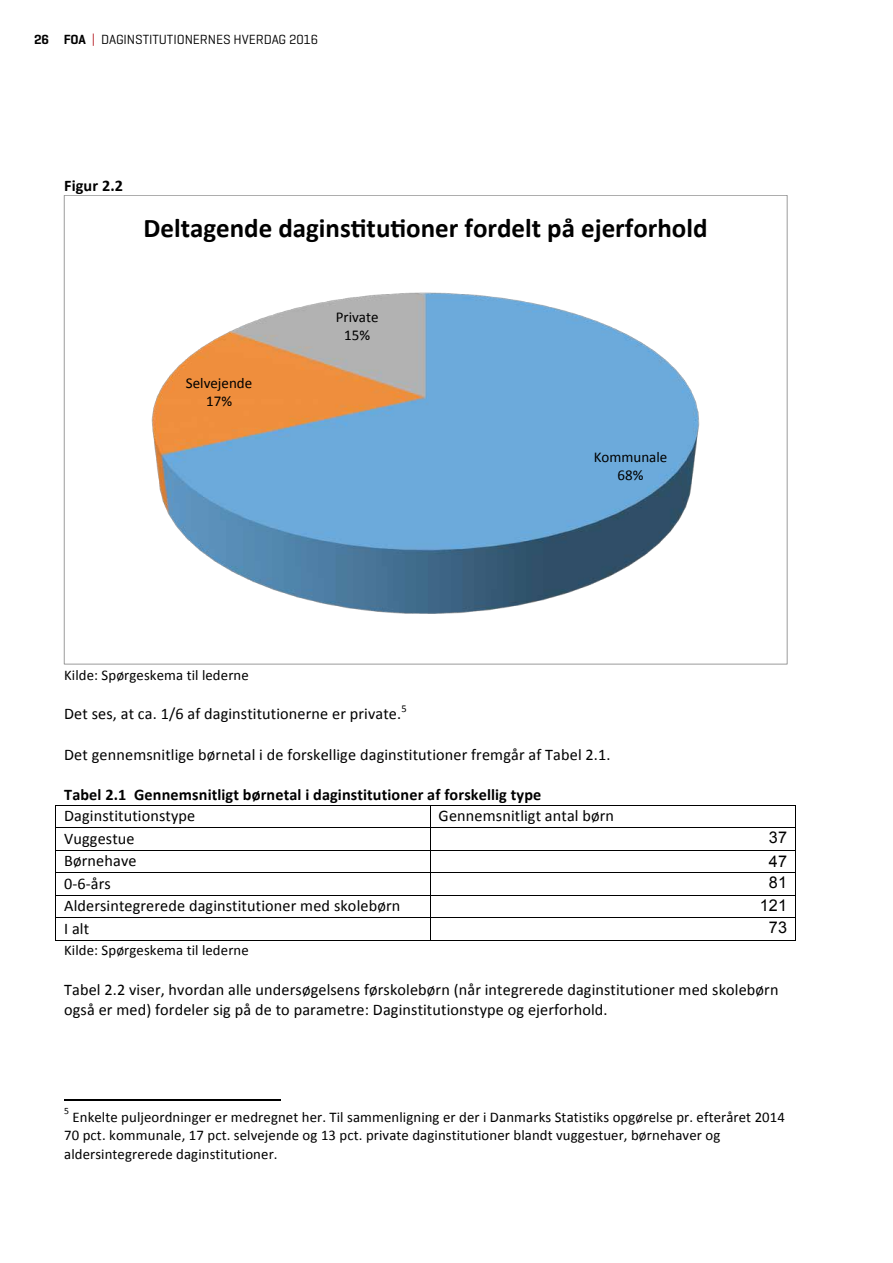
<style>
.page{position:relative;width:893px;height:1263px;background:#fff}
.page>*{position:absolute;margin:0;border:0;box-sizing:border-box;transform-origin:0 0}
.t1{font:700 27px "Calibri";color:#000}
.t2{font:16.2px/20.1px "Calibri";letter-spacing:.01em;color:#000}
.t3{font:700 16.2px "Calibri";letter-spacing:.01em;color:#000}
.t4{font:16.2px "Arial";letter-spacing:.01em;color:#000}
.t5{font:15px/18px "Calibri";color:#000;text-align:center}
.t6{font:14.7px/18.3px "Calibri";letter-spacing:.01em;color:#000}
.t7{font:13.5px "Geogrotesque";letter-spacing:-.005em;color:#000}
.t8{font:10.5px "Calibri";color:#000}
.t9{font:9.75px "Calibri";color:#000}
.s1{font-weight:600}
.s2{color:#ba2a30}
</style>
<div class="page">
<hr style="left:56px;top:805px;width:374px;height:1px;background:#000">
<hr style="left:431px;top:805px;width:364px;height:1px;background:#000">
<hr style="left:56px;top:827px;width:374px;height:1px;background:#000">
<hr style="left:431px;top:827px;width:364px;height:1px;background:#000">
<hr style="left:56px;top:850px;width:374px;height:1px;background:#000">
<hr style="left:431px;top:850px;width:364px;height:1px;background:#000">
<hr style="left:56px;top:872px;width:374px;height:1px;background:#000">
<hr style="left:431px;top:872px;width:364px;height:1px;background:#000">
<hr style="left:56px;top:895px;width:374px;height:1px;background:#000">
<hr style="left:431px;top:895px;width:364px;height:1px;background:#000">
<hr style="left:56px;top:917px;width:374px;height:1px;background:#000">
<hr style="left:431px;top:917px;width:364px;height:1px;background:#000">
<hr style="left:56px;top:940px;width:374px;height:1px;background:#000">
<svg style="left:430px;top:805px;width:1px;height:136px"></svg>
<hr style="left:431px;top:940px;width:364px;height:1px;background:#000">
<svg style="left:795px;top:805px;width:1px;height:136px"></svg>
<hr style="left:64px;top:1099px;width:216px;height:1px;background:#000">
<img style="left:151px;top:292px;width:549px;height:322px">
<p class="t7" style="left:34px;top:31px;width:286px"><span class="s1">26 FOA</span> <span class="s2">|</span> DAGINSTITUTIONERNES HVERDAG 2016</p>
<p class="t3" style="left:64px;top:175px;width:60px">Figur 2.2</p>
<h1 class="t1" style="left:143px;top:210px;width:566px">Deltagende daginsKtuKoner fordelt på ejerforhold</h1>
<p class="t5" style="left:186px;top:374px;width:68px">Selvejende<br>17%</p>
<p class="t5" style="left:336px;top:308px;width:44px">Private<br>15%</p>
<p class="t5" style="left:594px;top:448px;width:75px">Kommunale<br>68%</p>
<p class="t6" style="left:64px;top:666px;width:186px">Kilde: Spørgeskema til lederne</p>
<p class="t2" style="left:64px;top:704px;width:339px">Det ses, at ca. 1/6 af daginstitutionerne er private.</p>
<p class="t8" style="left:401px;top:702px;width:7px">5</p>
<p class="t2" style="left:64px;top:744px;width:548px">Det gennemsnitlige børnetal i de forskellige daginstitutioner fremgår af Tabel 2.1.</p>
<p class="t3" style="left:64px;top:784px;width:479px">Tabel 2.1 Gennemsnitligt børnetal i daginstitutioner af forskellig type</p>
<p class="t2" style="left:64px;top:805px;width:133px">Daginstitutionstype</p>
<p class="t2" style="left:439px;top:805px;width:177px">Gennemsnitligt antal børn</p>
<p class="t2" style="left:64px;top:828px;width:72px">Vuggestue</p>
<p class="t4" style="left:769px;top:827px;width:20px">37</p>
<p class="t2" style="left:64px;top:850px;width:74px">Børnehave</p>
<p class="t4" style="left:769px;top:851px;width:20px">47</p>
<p class="t2" style="left:64px;top:873px;width:48px">0--‐6--‐års</p>
<p class="t4" style="left:769px;top:872px;width:20px">81</p>
<p class="t2" style="left:64px;top:895px;width:338px">Aldersintegrerede daginstitutioner med skolebørn</p>
<p class="t4" style="left:760px;top:894px;width:29px">121</p>
<p class="t2" style="left:64px;top:918px;width:27px">I alt</p>
<p class="t4" style="left:769px;top:917px;width:20px">73</p>
<p class="t6" style="left:64px;top:940px;width:186px">Kilde: Spørgeskema til lederne</p>
<p class="t2" style="left:64px;top:979px;width:716px">Tabel 2.2 viser, hvordan alle undersøgelsens førskolebørn (når integrerede daginstitutioner med skolebørn også er med) fordeler sig på de to parametre: Daginstitutionstype og ejerforhold.</p>
<p class="t9" style="left:64px;top:1105px;width:6px">5</p>
<p class="t6" style="left:64px;top:1108px;width:722px;text-indent:8px">Enkelte puljeordninger er medregnet her. Til sammenligning er der i Danmarks Statistiks opgørelse pr. efteråret 2014<br>70 pct. kommunale, 17 pct. selvejende og 13 pct. private daginstitutioner blandt vuggestuer, børnehaver og aldersintegrerede daginstitutioner.</p>
</div>
